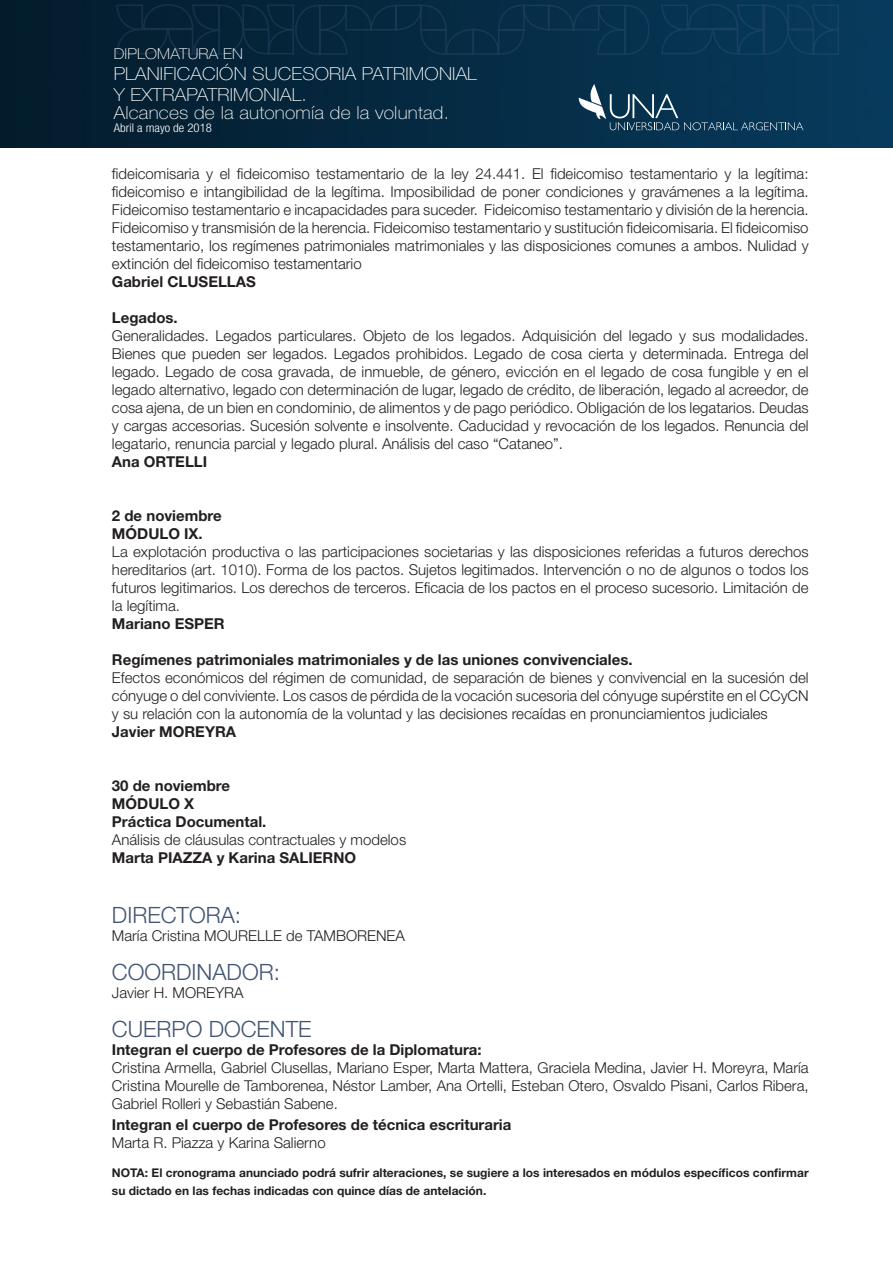
<style>
.page{position:relative;width:893px;height:1263px;background:#fff}
.page>*{position:absolute;margin:0;border:0;box-sizing:border-box;transform-origin:0 0}
.t1{font:300 22.5px "Helvetica Neue";color:#415472}
.t2{font:100 18px/21px "Helvetica Neue";letter-spacing:.01em;color:#fff;scale:1.07 1}
.t3{font:300 15px/18px "Helvetica Neue";color:#231f20;text-align:justify}
.t4{font:700 15px "Helvetica Neue";color:#231f20}
.t5{font:100 15px "Helvetica Neue";letter-spacing:.01em;color:#fff;scale:1.07 1}
.t6{font:700 12px/18px "Helvetica Neue";color:#231f20}
.t7{font:300 condensed 12px "Helvetica Neue";color:#fff;scale:1.07 1}
</style>
<div class="page">
<img style="left:0;top:0;width:893px;height:147px">
<svg style="left:115px;top:3px;width:535px;height:53px;background:#072a41"></svg>
<svg style="left:660px;top:3px;width:180px;height:53px;background:#093756"></svg>
<svg style="left:579px;top:84px;width:224px;height:46px;background:#1d4661"></svg>
<p class="t5" style="left:114px;top:45px;width:122px">DIPLOMATURA EN</p>
<p class="t2" style="left:114px;top:63px;width:341px">PLANIFICACIÓN SUCESORIA PATRIMONIAL<br>Y EXTRAPATRIMONIAL.</p>
<p class="t2" style="left:114px;top:102px;width:315px">Alcances de la autonomía de la voluntad.</p>
<p class="t7" style="left:114px;top:121px;width:93px">Abril a mayo de 2018</p>
<p class="t3" style="left:112px;top:164px;width:698px">fideicomisaria y el fideicomiso testamentario de la ley 24.441. El fideicomiso testamentario y la legítima: fideicomiso e intangibilidad de la legítima. Imposibilidad de poner condiciones y gravámenes a la legítima.<br>Fideicomiso testamentario e incapacidades para suceder. Fideicomiso testamentario y división de la herencia.<br>Fideicomiso y transmisión de la herencia. Fideicomiso testamentario y sustitución fideicomisaria. El fideicomiso testamentario, los regímenes patrimoniales matrimoniales y las disposiciones comunes a ambos. Nulidad y extinción del fideicomiso testamentario</p>
<p class="t4" style="left:112px;top:272px;width:145px">Gabriel CLUSELLAS</p>
<p class="t4" style="left:112px;top:308px;width:67px">Legados.</p>
<p class="t3" style="left:112px;top:326px;width:698px">Generalidades. Legados particulares. Objeto de los legados. Adquisición del legado y sus modalidades.<br>Bienes que pueden ser legados. Legados prohibidos. Legado de cosa cierta y determinada. Entrega del legado. Legado de cosa gravada, de inmueble, de género, evicción en el legado de cosa fungible y en el legado alternativo, legado con determinación de lugar, legado de crédito, de liberación, legado al acreedor, de cosa ajena, de un bien en condominio, de alimentos y de pago periódico. Obligación de los legatarios. Deudas y cargas accesorias. Sucesión solvente e insolvente. Caducidad y revocación de los legados. Renuncia del legatario, renuncia parcial y legado plural. Análisis del caso “Cataneo”.</p>
<p class="t4" style="left:112px;top:452px;width:97px">Ana ORTELLI</p>
<p class="t4" style="left:112px;top:506px;width:111px">2 de noviembre</p>
<p class="t4" style="left:112px;top:524px;width:92px">MÓDULO IX.</p>
<p class="t3" style="left:112px;top:542px;width:698px">La explotación productiva o las participaciones societarias y las disposiciones referidas a futuros derechos hereditarios (art. 1010). Forma de los pactos. Sujetos legitimados. Intervención o no de algunos o todos los futuros legitimarios. Los derechos de terceros. Eficacia de los pactos en el proceso sucesorio. Limitación de la legítima.</p>
<p class="t4" style="left:112px;top:614px;width:114px">Mariano ESPER</p>
<p class="t4" style="left:112px;top:650px;width:522px">Regímenes patrimoniales matrimoniales y de las uniones convivenciales.</p>
<p class="t3" style="left:112px;top:668px;width:698px">Efectos económicos del régimen de comunidad, de separación de bienes y convivencial en la sucesión del cónyuge o del conviviente. Los casos de pérdida de la vocación sucesoria del cónyuge supérstite en el CCyCN y su relación con la autonomía de la voluntad y las decisiones recaídas en pronunciamientos judiciales</p>
<p class="t4" style="left:112px;top:722px;width:126px">Javier MOREYRA</p>
<p class="t4" style="left:112px;top:776px;width:120px">30 de noviembre</p>
<p class="t4" style="left:112px;top:794px;width:84px">MÓDULO X</p>
<p class="t4" style="left:112px;top:812px;width:156px">Práctica Documental.</p>
<p class="t3" style="left:112px;top:830px;width:296px">Análisis de cláusulas contractuales y modelos</p>
<p class="t4" style="left:112px;top:848px;width:246px">Marta PIAZZA y Karina SALIERNO</p>
<p class="t1" style="left:112px;top:901px;width:131px">DIRECTORA:</p>
<p class="t3" style="left:112px;top:926px;width:294px">María Cristina MOURELLE de TAMBORENEA</p>
<p class="t1" style="left:112px;top:958px;width:169px">COORDINADOR:</p>
<p class="t3" style="left:112px;top:983px;width:133px">Javier H. MOREYRA</p>
<p class="t1" style="left:112px;top:1015px;width:201px">CUERPO DOCENTE</p>
<p class="t4" style="left:112px;top:1040px;width:371px">Integran el cuerpo de Profesores de la Diplomatura:</p>
<p class="t3" style="left:112px;top:1058px;width:698px">Cristina Armella, Gabriel Clusellas, Mariano Esper, Marta Mattera, Graciela Medina, Javier H. Moreyra, María Cristina Mourelle de Tamborenea, Néstor Lamber, Ana Ortelli, Esteban Otero, Osvaldo Pisani, Carlos Ribera, Gabriel Rolleri y Sebastián Sabene.</p>
<p class="t4" style="left:112px;top:1115px;width:401px">Integran el cuerpo de Profesores de técnica escrituraria</p>
<p class="t3" style="left:112px;top:1133px;width:215px">Marta R. Piazza y Karina Salierno</p>
<p class="t6" style="left:112px;top:1163px;width:698px">NOTA: El cronograma anunciado podrá sufrir alteraciones, se sugiere a los interesados en módulos específicos confirmar su dictado en las fechas indicadas con quince días de antelación.</p>
</div>
